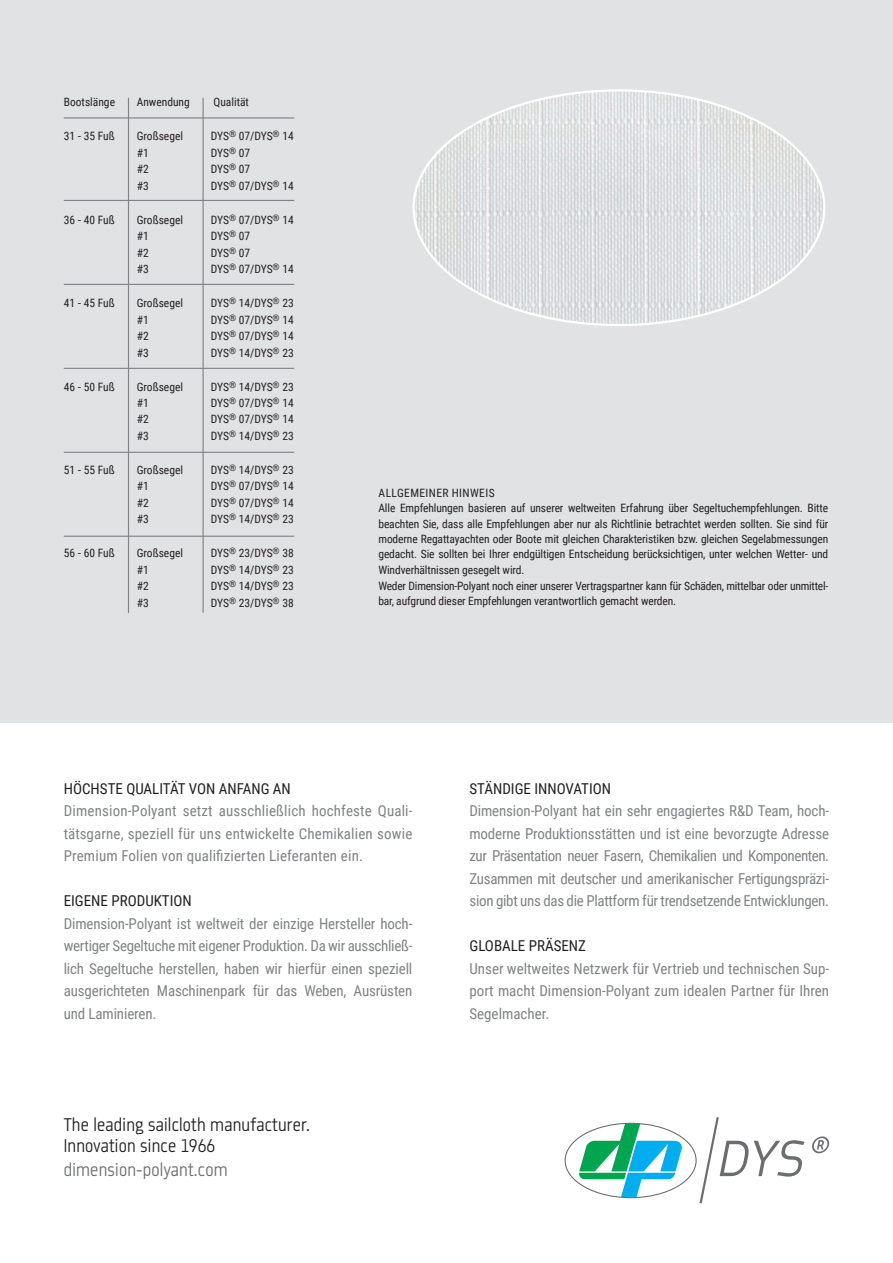
<style>
.page{position:relative;width:893px;height:1263px;background:#fff}
.page>*{position:absolute;margin:0;border:0;box-sizing:border-box;transform-origin:0 0}
.t1{font:300 19.5px/21px "Metroflex Narrow";letter-spacing:.01em;color:#231f20}
.t2{font:300 19.5px "Metroflex Narrow";letter-spacing:.01em;color:#6c6d70}
.t3{font:15px/22.5px "Roboto Condensed";letter-spacing:-.01em;color:#808285;text-align:justify}
.t4{font:15px "Roboto Condensed";color:#231f20}
.t5{font:11.55px/15.3px "Roboto Condensed";letter-spacing:-.01em;color:#231f20}
</style>
<div class="page">
<div style="left:0;top:0;width:893px;height:723px;background:#e1e2e4"></div>
<img style="left:415px;top:92px;width:409px;height:233px">
<hr style="left:128px;top:98px;width:1px;height:515px;background:#808285">
<hr style="left:202px;top:98px;width:2px;height:515px;background:#808285">
<hr style="left:64px;top:117px;width:230px;height:2px;background:#808285">
<hr style="left:64px;top:200px;width:230px;height:1px;background:#808285">
<hr style="left:64px;top:284px;width:230px;height:1px;background:#808285">
<hr style="left:64px;top:368px;width:230px;height:1px;background:#808285">
<hr style="left:64px;top:452px;width:230px;height:1px;background:#808285">
<hr style="left:64px;top:536px;width:230px;height:1px;background:#808285">
<svg style="left:699px;top:1117px;width:131px;height:87px"></svg>
<svg style="left:579px;top:1123px;width:103px;height:74px"></svg>
<p class="t5" style="left:64px;top:94px;width:53px">Bootslänge</p>
<p class="t5" style="left:137px;top:94px;width:55px">Anwendung</p>
<p class="t5" style="left:213px;top:94px;width:37px">Qualität</p>
<p class="t5" style="left:64px;top:128px;width:53px">31 - 35 Fuß</p>
<p class="t5" style="left:137px;top:128px;width:48px">Großsegel</p>
<p class="t5" style="left:211px;top:128px;width:84px">DYS<sup>®</sup> 07/DYS<sup>®</sup> 14</p>
<p class="t5" style="left:137px;top:145px;width:13px">#1</p>
<p class="t5" style="left:211px;top:145px;width:41px">DYS<sup>®</sup> 07</p>
<p class="t5" style="left:137px;top:161px;width:13px">#2</p>
<p class="t5" style="left:211px;top:161px;width:41px">DYS<sup>®</sup> 07</p>
<p class="t5" style="left:137px;top:178px;width:13px">#3</p>
<p class="t5" style="left:211px;top:178px;width:84px">DYS<sup>®</sup> 07/DYS<sup>®</sup> 14</p>
<p class="t5" style="left:64px;top:212px;width:53px">36 - 40 Fuß</p>
<p class="t5" style="left:137px;top:212px;width:48px">Großsegel</p>
<p class="t5" style="left:211px;top:212px;width:84px">DYS<sup>®</sup> 07/DYS<sup>®</sup> 14</p>
<p class="t5" style="left:137px;top:228px;width:13px">#1</p>
<p class="t5" style="left:211px;top:228px;width:41px">DYS<sup>®</sup> 07</p>
<p class="t5" style="left:137px;top:244px;width:13px">#2</p>
<p class="t5" style="left:211px;top:244px;width:41px">DYS<sup>®</sup> 07</p>
<p class="t5" style="left:137px;top:261px;width:13px">#3</p>
<p class="t5" style="left:211px;top:261px;width:84px">DYS<sup>®</sup> 07/DYS<sup>®</sup> 14</p>
<p class="t5" style="left:64px;top:295px;width:53px">41 - 45 Fuß</p>
<p class="t5" style="left:137px;top:295px;width:48px">Großsegel</p>
<p class="t5" style="left:211px;top:295px;width:84px">DYS<sup>®</sup> 14/DYS<sup>®</sup> 23</p>
<p class="t5" style="left:137px;top:311px;width:13px">#1</p>
<p class="t5" style="left:211px;top:311px;width:84px">DYS<sup>®</sup> 07/DYS<sup>®</sup> 14</p>
<p class="t5" style="left:137px;top:328px;width:13px">#2</p>
<p class="t5" style="left:211px;top:328px;width:84px">DYS<sup>®</sup> 07/DYS<sup>®</sup> 14</p>
<p class="t5" style="left:137px;top:344px;width:13px">#3</p>
<p class="t5" style="left:211px;top:344px;width:84px">DYS<sup>®</sup> 14/DYS<sup>®</sup> 23</p>
<p class="t5" style="left:64px;top:378px;width:53px">46 - 50 Fuß</p>
<p class="t5" style="left:137px;top:378px;width:48px">Großsegel</p>
<p class="t5" style="left:211px;top:378px;width:84px">DYS<sup>®</sup> 14/DYS<sup>®</sup> 23</p>
<p class="t5" style="left:137px;top:395px;width:13px">#1</p>
<p class="t5" style="left:211px;top:395px;width:84px">DYS<sup>®</sup> 07/DYS<sup>®</sup> 14</p>
<p class="t5" style="left:137px;top:411px;width:13px">#2</p>
<p class="t5" style="left:211px;top:411px;width:84px">DYS<sup>®</sup> 07/DYS<sup>®</sup> 14</p>
<p class="t5" style="left:137px;top:428px;width:13px">#3</p>
<p class="t5" style="left:211px;top:428px;width:84px">DYS<sup>®</sup> 14/DYS<sup>®</sup> 23</p>
<p class="t5" style="left:64px;top:462px;width:53px">51 - 55 Fuß</p>
<p class="t5" style="left:137px;top:462px;width:48px">Großsegel</p>
<p class="t5" style="left:211px;top:462px;width:84px">DYS<sup>®</sup> 14/DYS<sup>®</sup> 23</p>
<p class="t5" style="left:137px;top:478px;width:13px">#1</p>
<p class="t5" style="left:211px;top:478px;width:84px">DYS<sup>®</sup> 07/DYS<sup>®</sup> 14</p>
<p class="t5" style="left:137px;top:495px;width:13px">#2</p>
<p class="t5" style="left:211px;top:495px;width:84px">DYS<sup>®</sup> 07/DYS<sup>®</sup> 14</p>
<p class="t5" style="left:137px;top:511px;width:13px">#3</p>
<p class="t5" style="left:211px;top:511px;width:84px">DYS<sup>®</sup> 14/DYS<sup>®</sup> 23</p>
<p class="t5" style="left:64px;top:545px;width:53px">56 - 60 Fuß</p>
<p class="t5" style="left:137px;top:545px;width:48px">Großsegel</p>
<p class="t5" style="left:211px;top:545px;width:84px">DYS<sup>®</sup> 23/DYS<sup>®</sup> 38</p>
<p class="t5" style="left:137px;top:561px;width:13px">#1</p>
<p class="t5" style="left:211px;top:561px;width:84px">DYS<sup>®</sup> 14/DYS<sup>®</sup> 23</p>
<p class="t5" style="left:137px;top:578px;width:13px">#2</p>
<p class="t5" style="left:211px;top:578px;width:84px">DYS<sup>®</sup> 14/DYS<sup>®</sup> 23</p>
<p class="t5" style="left:137px;top:594px;width:13px">#3</p>
<p class="t5" style="left:211px;top:594px;width:84px">DYS<sup>®</sup> 23/DYS<sup>®</sup> 38</p>
<p class="t5" style="left:378px;top:485px;width:451px">ALLGEMEINER HINWEIS<br>Alle Empfehlungen basieren auf unserer weltweiten Erfahrung über Segeltuchempfehlungen. Bitte beachten Sie, dass alle Empfehlungen aber nur als Richtlinie betrachtet werden sollten. Sie sind für moderne Regattayachten oder Boote mit gleichen Charakteristiken bzw. gleichen Segelabmessungen gedacht. Sie sollten bei Ihrer endgültigen Entscheidung berücksichtigen, unter welchen Wetter- und Windverhältnissen gesegelt wird.</p>
<p class="t5" style="left:378px;top:578px;width:451px">Weder Dimension-Polyant noch einer unserer Vertragspartner kann für Schäden, mittelbar oder unmittel&shy;bar, aufgrund dieser Empfehlungen verantwortlich gemacht werden.</p>
<p class="t4" style="left:64px;top:778px;width:229px">HÖCHSTE QUALITÄT VON ANFANG AN</p>
<p class="t3" style="left:64px;top:799px;width:350px">Dimension-Polyant setzt ausschließlich hochfeste Quali&shy;tätsgarne, speziell für uns entwickelte Chemikalien sowie Premium Folien von qualifizierten Lieferanten ein.</p>
<p class="t4" style="left:64px;top:890px;width:130px">EIGENE PRODUKTION</p>
<p class="t3" style="left:64px;top:912px;width:350px">Dimension-Polyant ist weltweit der einzige Hersteller hoch&shy;wertiger Segeltuche mit eigener Produktion. Da wir ausschließ&shy;lich Segeltuche herstellen, haben wir hierfür einen speziell ausgerichteten Maschinenpark für das Weben, Ausrüsten und Laminieren.</p>
<h1 class="t1" style="left:64px;top:1113px;width:248px">The leading sailcloth manufacturer.<br>Innovation since 1966</h1>
<h1 class="t2" style="left:64px;top:1158px;width:165px">dimension-polyant.com</h1>
<p class="t4" style="left:469px;top:778px;width:143px">STÄNDIGE INNOVATION</p>
<p class="t3" style="left:469px;top:799px;width:361px">Dimension-Polyant hat ein sehr engagiertes R&amp;D Team, hoch&shy;moderne Produktionsstätten und ist eine bevorzugte Adresse zur Präsentation neuer Fasern, Chemikalien und Komponenten.<br>Zusammen mit deutscher und amerikanischer Fertigungspräzi&shy;sion gibt uns das die Plattform für trendsetzende Entwicklungen.</p>
<p class="t4" style="left:469px;top:936px;width:118px">GLOBALE PRÄSENZ</p>
<p class="t3" style="left:469px;top:957px;width:361px">Unser weltweites Netzwerk für Vertrieb und technischen Sup&shy;port macht Dimension-Polyant zum idealen Partner für Ihren Segelmacher.</p>
</div>
